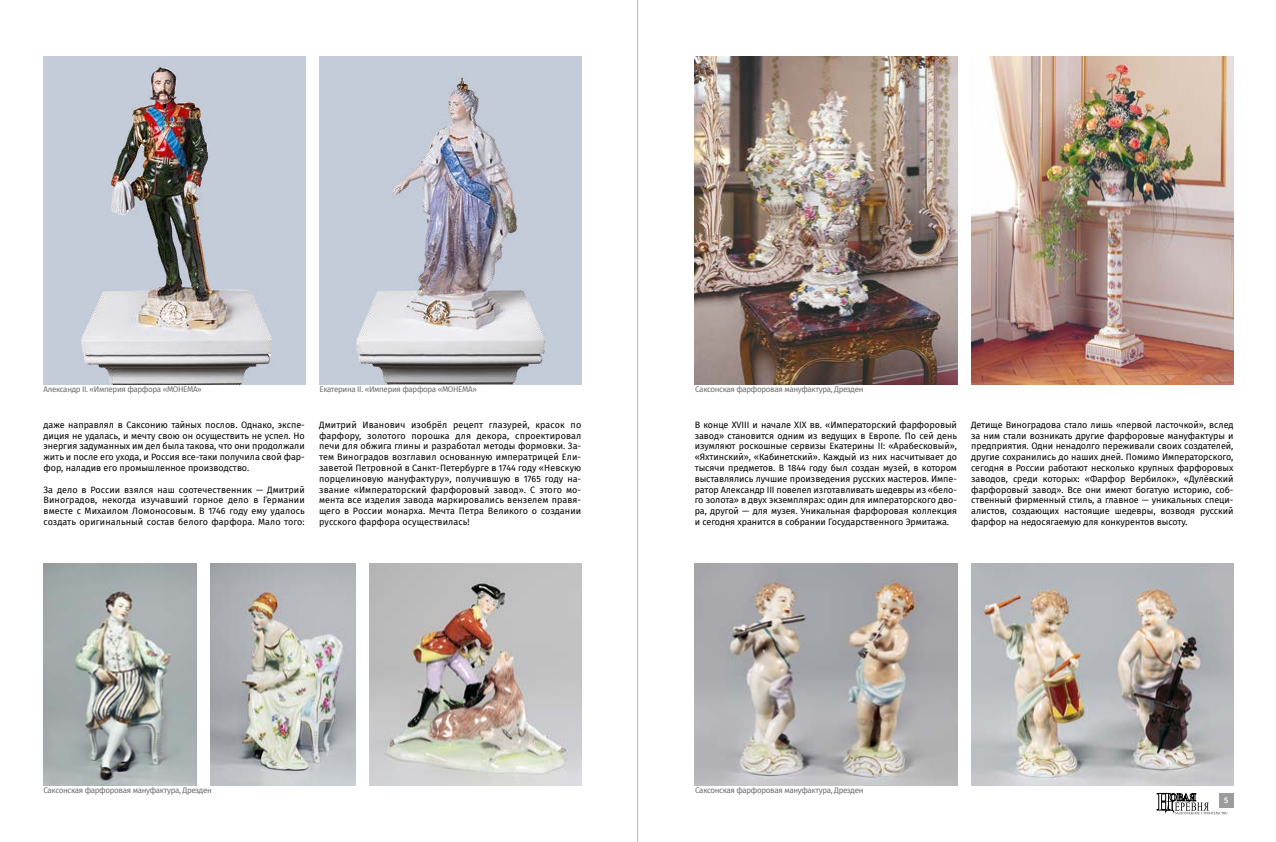
<style>
.page{position:relative;width:1276px;height:842px;background:#fff}
.page>*{position:absolute;margin:0;border:0;box-sizing:border-box;transform-origin:0 0}
.t1{font:9px/10.8px "Fira Sans";letter-spacing:-.005em;color:#000;text-align:justify}
.t2{font:8px "Fira Sans";letter-spacing:-.04em;color:#6e6e6e}
.t3{font:500 8px "Fira Sans";color:#fff}
</style>
<div class="page">
<svg style="left:1156px;top:793px;width:71px;height:21px"></svg>
<div style="left:1219px;top:793px;width:14px;height:14px;background:#9c9c9d"></div>
<hr style="left:637px;top:0;width:1px;height:842px;background:#b5b6b7">
<img style="left:44px;top:57px;width:262px;height:328px">
<img style="left:319px;top:57px;width:262px;height:328px">
<img style="left:44px;top:564px;width:152px;height:221px">
<img style="left:210px;top:564px;width:146px;height:221px">
<img style="left:369px;top:564px;width:212px;height:221px">
<img style="left:694px;top:57px;width:263px;height:328px">
<img style="left:971px;top:57px;width:262px;height:328px">
<img style="left:694px;top:564px;width:263px;height:221px">
<img style="left:971px;top:564px;width:262px;height:221px">
<p class="t2" style="left:44px;top:384px;width:160px">Александр II. «Империя фарфора «МОНЕМА»</p>
<p class="t2" style="left:319px;top:384px;width:159px">Екатерина II. «Империя фарфора «МОНЕМА»</p>
<p class="t2" style="left:695px;top:384px;width:170px">Саксонская фарфоровая мануфактура, Дрезден</p>
<p class="t1" style="left:44px;top:419px;width:263px">даже направлял в Саксонию тайных послов. Однако, экспе&shy;диция не удалась, и мечту свою он осуществить не успел. Но энергия задуманных им дел была такова, что они продолжали жить и после его ухода, и Россия все-таки получила свой фар&shy;фор, наладив его промышленное производство.</p>
<p class="t1" style="left:44px;top:484px;width:263px">За дело в России взялся наш соотечественник — Дмитрий Виноградов, некогда изучавший горное дело в Германии вместе с Михаилом Ломоносовым. В 1746 году ему удалось создать оригинальный состав белого фарфора. Мало того:</p>
<p class="t1" style="left:319px;top:419px;width:264px">Дмитрий Иванович изобрёл рецепт глазурей, красок по фарфору, золотого порошка для декора, спроектировал печи для обжига глины и разработал методы формовки. За&shy;тем Виноградов возглавил основанную императрицей Ели&shy;заветой Петровной в Санкт-Петербурге в 1744 году «Невскую порцелиновую мануфактуру», получившую в 1765 году на&shy;звание «Императорский фарфоровый завод». С этого мо&shy;мента все изделия завода маркировались вензелем правя&shy;щего в России монарха. Мечта Петра Великого о создании русского фарфора осуществилась!</p>
<p class="t1" style="left:971px;top:419px;width:264px">Детище Виноградова стало лишь «первой ласточкой», вслед за ним стали возникать другие фарфоровые мануфактуры и предприятия. Одни ненадолго переживали своих создателей, другие сохранились до наших дней. Помимо Императорского, сегодня в России работают несколько крупных фарфоровых заводов, среди которых: «Фарфор Вербилок», «Дулёвский фарфоровый завод». Все они имеют богатую историю, соб&shy;ственный фирменный стиль, а главное — уникальных специ&shy;алистов, создающих настоящие шедевры, возводя русский фарфор на недосягаемую для конкурентов высоту.</p>
<p class="t1" style="left:694px;top:419px;width:264px">В конце ХVIII и начале XIX вв. «Императорский фарфоровый завод» становится одним из ведущих в Европе. По сей день изумляют роскошные сервизы Екатерины II: «Арабесковый», «Яхтинский», «Кабинетский». Каждый из них насчитывает до тысячи предметов. В 1844 году был создан музей, в котором выставлялись лучшие произведения русских мастеров. Импе&shy;ратор Александр III повелел изготавливать шедевры из «бело&shy;го золота» в двух экземплярах: один для императорского дво&shy;ра, другой — для музея. Уникальная фарфоровая коллекция и сегодня хранится в собрании Государственного Эрмитажа.</p>
<p class="t2" style="left:44px;top:784px;width:170px">Саксонская фарфоровая мануфактура, Дрезден</p>
<p class="t2" style="left:695px;top:784px;width:170px">Саксонская фарфоровая мануфактура, Дрезден</p>
<p class="t3" style="left:1224px;top:793px;width:6px">5</p>
</div>
